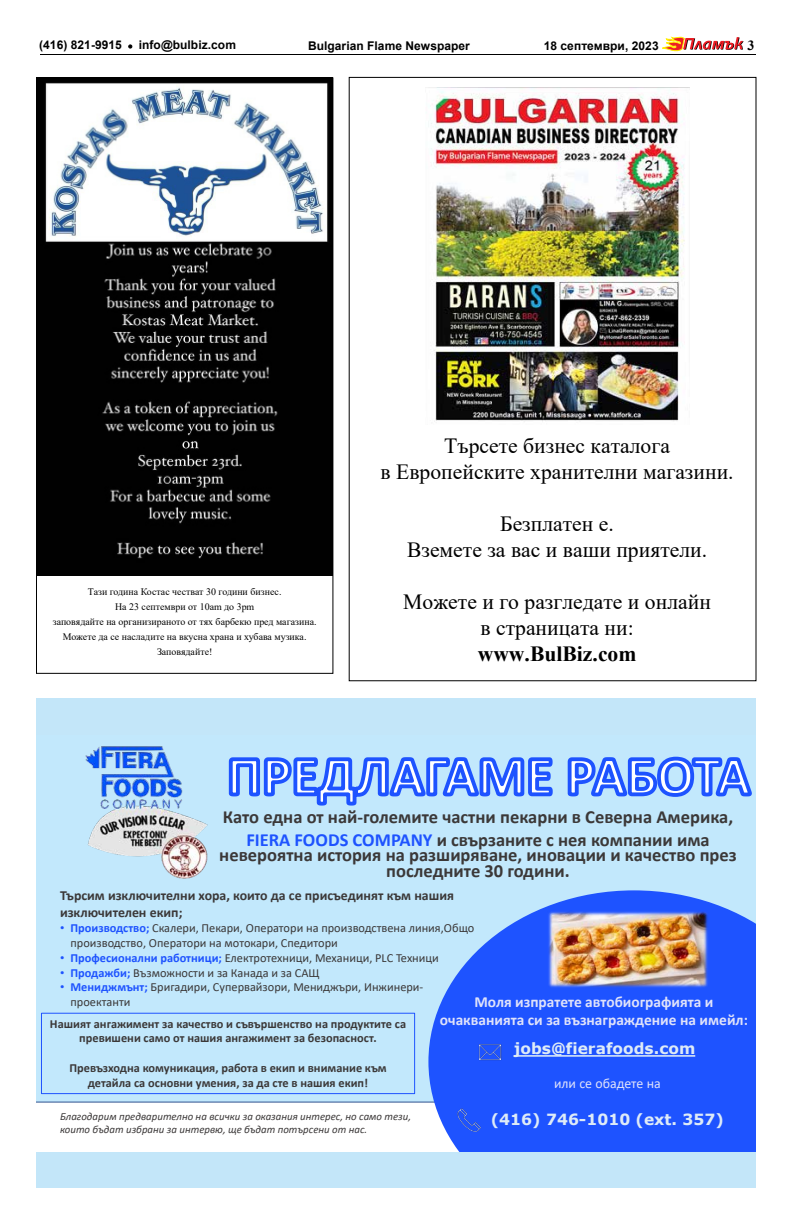
<style>
.page{position:relative;width:792px;height:1224px;background:#fff}
.page>*{position:absolute;margin:0;border:0;box-sizing:border-box;transform-origin:0 0}
.t1{font:21.7px/26px "Times New Roman";color:#000;text-align:center}
.t2{font:700 21.7px "Times New Roman";color:#000}
.t3{font:700 18.5px/23.1px "Calibri";color:#3b3838;text-align:center}
.t4{font:700 15.4px/18.5px "Calibri";color:#dfe2fa;text-align:center}
.t5{font:700 15.4px "Verdana";color:#deebf7}
.t6{font:700 14px "Times New Roman";color:#000}
.t7{font:700 13.9px/16.1px "Calibri";color:#3b3838}
.t8{font:13.9px "Calibri";color:#dfe2fa}
.t9{font:12.3px/14.8px "Calibri";color:#3b3838}
.t10{font:700 12.3px/14.6px "Calibri";color:#3b3838;text-align:center}
.t11{font:700 12px "Arial";letter-spacing:.005em;color:#000}
.t12{font:italic 10.8px/13.1px "Calibri";color:#3b3838}
.t13{font:9.9px/15px "Times New Roman";color:#000;text-align:center}
.s1{color:#1e53ff}
.s2{font-family:"Arial";color:#1e53ff}
.s3{font-weight:700;color:#1e53ff}
</style>
<div class="page">
<hr style="left:40px;top:54px;width:716px;height:1px;background:#000">
<svg style="left:128px;top:44px;width:4px;height:5px"></svg>
<svg style="left:662px;top:36px;width:82px;height:16px"></svg>
<div style="left:36px;top:698px;width:720px;height:490px;background:#c3e6f9"></div>
<svg style="left:228px;top:756px;width:524px;height:50px"></svg>
<div style="left:36px;top:1102px;width:392px;height:49px;background:#fff"></div>
<svg style="left:428px;top:890px;width:328px;height:261px;background:#3568fe"></svg>
<img style="left:456px;top:1107px;width:27px;height:26px">
<img style="left:476px;top:1038px;width:27px;height:27px">
<svg style="left:514px;top:1055px;width:181px;height:2px"></svg>
<img style="left:547px;top:910px;width:162px;height:78px">
<img style="left:85px;top:746px;width:123px;height:133px">
<div style="left:41px;top:1013px;width:374px;height:81px;border:1px solid #1e53ff"></div>
<img style="left:38px;top:79px;width:293px;height:497px">
<div style="left:36px;top:77px;width:297px;height:597px;border:1px solid #000"></div>
<img style="left:430px;top:88px;width:255px;height:334px">
<p class="t11" style="left:39px;top:37px;width:84px">(416) 821-9915</p>
<p class="t11" style="left:139px;top:37px;width:99px">info@bulbiz.com</p>
<p class="t11" style="left:308px;top:38px;width:163px">Bulgarian Flame Newspaper</p>
<p class="t11" style="left:544px;top:37px;width:117px">18 септември, 2023</p>
<p class="t6" style="left:748px;top:36px;width:8px">3</p>
<p class="t13" style="left:53px;top:584px;width:265px">Тази година Костас честват 30 години бизнес.<br>На 23 септември от 10am до 3pm<br>заповядайте на организираното от тях барбекю пред магазина.<br>Можете да се насладите на вкусна храна и хубава музика.<br>Заповядайте!</p>
<h1 class="t1" style="left:381px;top:432px;width:355px">Търсете бизнес каталога<br>в Европейските хранителни магазини.</h1>
<h1 class="t1" style="left:407px;top:510px;width:302px">Безплатен е.<br>Вземете за вас и ваши приятели.</h1>
<h1 class="t1" style="left:403px;top:588px;width:309px">Можете и го разгледате и онлайн в страницата ни:</h1>
<h1 class="t2" style="left:478px;top:638px;width:160px">www.BulBiz.com</h1>
<h2 class="t3" style="left:223px;top:805px;width:512px">Като една от най-големите частни пекарни в Северна Америка,<br><span class="s1">FIERA FOODS COMPANY</span> и свързаните с нея компании има</h2>
<h2 class="t3" style="left:219px;top:847px;width:519px;line-height:16.3px">невероятна история на разширяване, иновации и качество през последните 30 години.</h2>
<p class="t7" style="left:60px;top:888px;width:395px">Търсим изключителни хора, които да се присъединят към нашия изключителен екип;</p>
<p class="t9" style="left:70px;top:920px;width:405px;text-indent:-10px"><span class="s2">•</span> <span class="s3">Производство;</span> Скалери, Пекари, Оператори на производствена линия,Общо производство, Оператори на мотокари, Спедитори</p>
<p class="t9" style="left:60px;top:950px;width:380px"><span class="s2">•</span> <span class="s3">Професионални работници;</span> Електротехници, Механици, PLC Техници</p>
<p class="t9" style="left:60px;top:965px;width:261px"><span class="s2">•</span> <span class="s3">Продажби;</span> Възможности и за Канада и за САЩ</p>
<p class="t9" style="left:70px;top:980px;width:354px;text-indent:-10px"><span class="s2">•</span> <span class="s3">Mениджмънт;</span> Бригадири, Супервайзори, Мениджъри, Инжинери&shy;проектанти</p>
<p class="t4" style="left:440px;top:992px;width:310px">Моля изпратете автобиографията и очакванията си за възнаграждение на имейл:</p>
<p class="t5" style="left:514px;top:1038px;width:183px">jobs@fierafoods.com</p>
<p class="t8" style="left:554px;top:1074px;width:108px">или се обадете на</p>
<p class="t5" style="left:491px;top:1108px;width:234px">(416) 746-1010 (ext. 357)</p>
<p class="t10" style="left:50px;top:1016px;width:358px">Нашият ангажимент за качество и съвършенство на продуктите са превишени само от нашия ангажимент за безопасност.</p>
<p class="t10" style="left:69px;top:1061px;width:319px">Превъзходна комуникация, работа в екип и внимание към детайла са основни умения, за да сте в нашия екип!</p>
<p class="t12" style="left:60px;top:1109px;width:352px">Благодарим предварително на всички за оказания интерес, но само тези, които бъдат избрани за интервю, ще бъдат потърсени от нас.</p>
</div>
